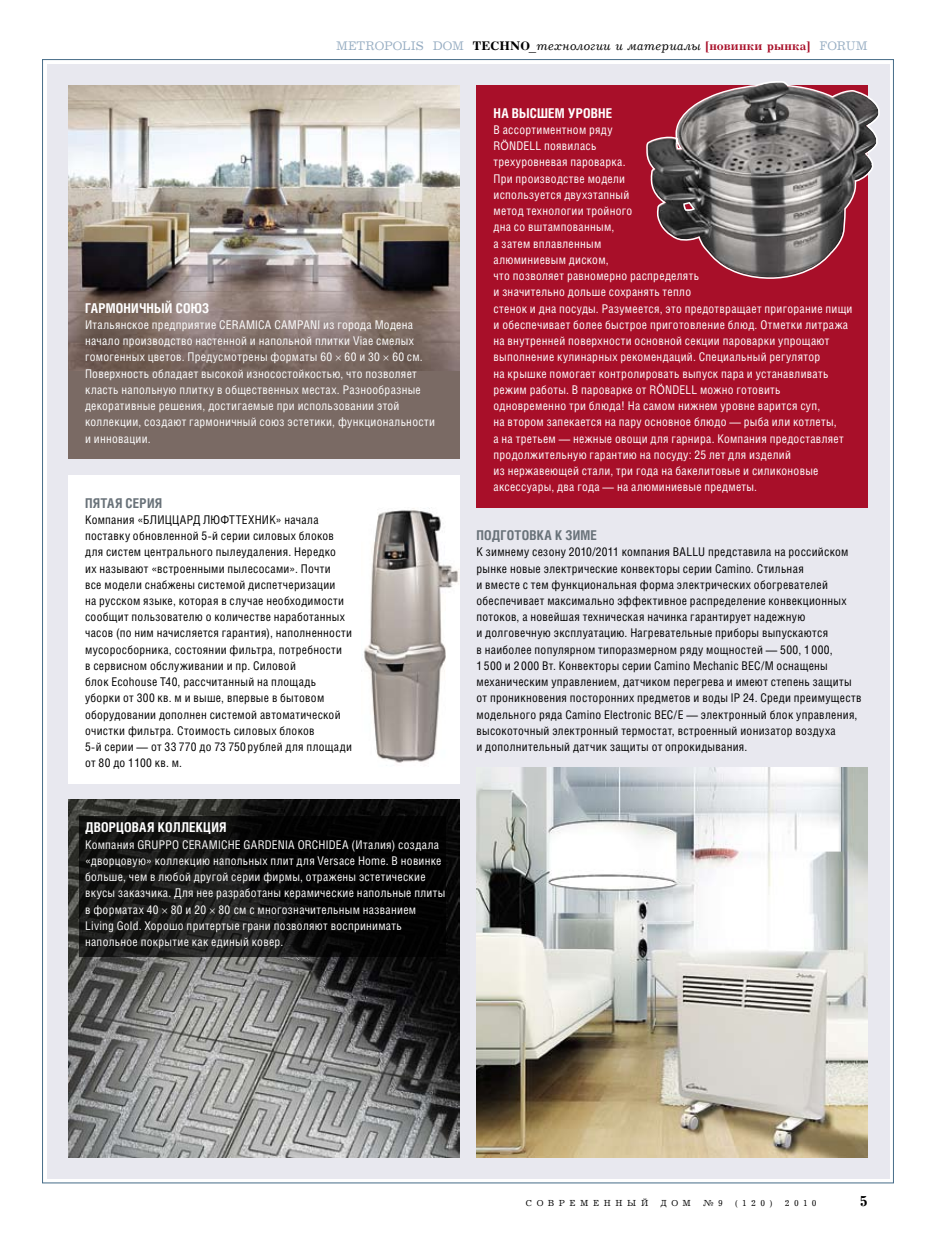
<style>
.page{position:relative;width:936px;height:1234px;background:#fff}
.page>*{position:absolute;margin:0;border:0;box-sizing:border-box;transform-origin:0 0}
.t1{font:700 13.5px "Helios Cond";letter-spacing:.015em;color:#fff}
.t2{font:700 13.5px "Helios Cond";letter-spacing:.015em;color:#697279}
.t3{font:italic 12.75px "Journal CTT";letter-spacing:.02em;color:#000}
.t4{font:12px/16.2px "Helios Cond";letter-spacing:.025em;color:#fff}
.t5{font:12px/16.2px "Helios Cond";letter-spacing:.025em;color:#000}
.t6{font:9px "Journal CTT";letter-spacing:.51em;color:#000}
.s1{font-style:normal;color:#98aec3}
.s2{font-weight:700;font-style:normal}
.s3{font-weight:700;font-style:normal;color:#a80f29}
.s4{font-family:"Arial"}
</style>
<div class="page">
<div style="left:47px;top:64px;width:842px;height:1114px;background:#e8e8ef"></div>
<div style="left:476px;top:85px;width:391px;height:422px;background:#a80f29"></div>
<div style="left:68px;top:361px;width:391px;height:97px;background:#7a6a64"></div>
<div style="left:68px;top:475px;width:391px;height:308px;background:#fff"></div>
<img style="left:364px;top:508px;width:95px;height:258px">
<img style="left:68px;top:85px;width:391px;height:285px">
<img style="left:68px;top:799px;width:391px;height:358px">
<svg style="left:79px;top:816px;width:367px;height:140px;background:#0f0f0e"></svg>
<img style="left:476px;top:767px;width:391px;height:390px">
<svg style="left:646px;top:81px;width:234px;height:198px"></svg>
<svg style="left:336px;top:355px;width:5px;height:6px"></svg>
<svg style="left:383px;top:355px;width:6px;height:6px"></svg>
<svg style="left:162px;top:907px;width:5px;height:6px"></svg>
<svg style="left:210px;top:907px;width:5px;height:6px"></svg>
<p class="t3" style="left:336px;top:40px;width:533px"><span class="s1">METROPOLIS DOM</span> <span class="s2">TECHNO</span>_технологии и материалы <span class="s3">[новинки рынка]</span> <span class="s1">FORUM</span></p>
<p class="t1" style="left:85px;top:299px;width:126px">Гармоничный союз</p>
<p class="t4" style="left:85px;top:316px;width:351px">Итальянское предприятие CERAMICA CAMPANI из города Модена начало производство настенной и напольной плитки Viae смелых гомогенных цветов. Предусмотрены форматы 60 60 и 30 60 см.<br>Поверхность обладает высокой износостойкостью, что позволяет класть напольную плитку в общественных местах. Разнообразные декоративные решения, достигаемые при использовании этой коллекции, создают гармоничный союз эстетики, функциональности и инновации.</p>
<p class="t2" style="left:85px;top:494px;width:79px">Пятая серия</p>
<p class="t5" style="left:85px;top:511px;width:268px">Компания «Блиццард Люфттехник» начала поставку обновленной 5-й серии силовых блоков для систем центрального пылеудаления. Нередко<br>их называют «встроенными пылесосами». Почти<br>все модели снабжены системой диспетчеризации<br>на русском языке, которая в случае необходимости сообщит пользователю о количестве наработанных часов (по ним начисляется гарантия), наполненности мусоросборника, состоянии фильтра, потребности<br>в сервисном обслуживании и пр. Силовой<br>блок Ecohouse T40, рассчитанный на площадь уборки от 300 кв. м и выше, впервые в бытовом оборудовании дополнен системой автоматической очистки фильтра. Стоимость силовых блоков<br>5-й серии — от 33 770 до 73 750рублей для площади от 80 до 1100 кв. м.</p>
<p class="t1" style="left:85px;top:819px;width:143px">Дворцовая коллекция</p>
<p class="t4" style="left:85px;top:835px;width:362px">Компания GRUPPO CERAMICHE GARDENIA ORCHIDEA (Италия) создала «дворцовую» коллекцию напольных плит для Versace Home. В новинке больше, чем в любой другой серии фирмы, отражены эстетические вкусы заказчика. Для нее разработаны керамические напольные плиты в форматах 40 80 и 20 80 см с многозначительным названием Living Gold. Хорошо притертые грани позволяют воспринимать напольное покрытие как единый ковер.</p>
<p class="t1" style="left:493px;top:105px;width:120px">На высшем уровне</p>
<p class="t4" style="left:493px;top:121px;width:360px">В ассортиментном ряду<br>R<span class="s4">Ö</span>NDELL появилась<br>трехуровневая пароварка.<br>При производстве модели<br>используется двухэтапный<br>метод технологии тройного<br>дна со вштампованным,<br>а затем вплавленным<br>алюминиевым диском,<br>что позволяет равномерно распределять<br>и значительно дольше сохранять тепло<br>стенок и дна посуды. Разумеется, это предотвращает пригорание пищи и обеспечивает более быстрое приготовление блюд. Отметки литража на внутренней поверхности основной секции пароварки упрощают выполнение кулинарных рекомендаций. Специальный регулятор<br>на крышке помогает контролировать выпуск пара и устанавливать режим работы. В пароварке от R<span class="s4">Ö</span>NDELL можно готовить одновременно три блюда! На самом нижнем уровне варится суп,<br>на втором запекается на пару основное блюдо — рыба или котлеты,<br>а на третьем — нежные овощи для гарнира. Компания предоставляет продолжительную гарантию на посуду: 25 лет для изделий<br>из нержавеющей стали, три года на бакелитовые и силиконовые аксессуары, два года — на алюминиевые предметы.</p>
<p class="t2" style="left:476px;top:527px;width:122px">Подготовка к зиме</p>
<p class="t5" style="left:476px;top:543px;width:386px">К зимнему сезону 2010/2011 компания BALLU представила на российском рынке новые электрические конвекторы серии Camino. Стильная<br>и вместе с тем функциональная форма электрических обогревателей обеспечивает максимально эффективное распределение конвекционных потоков, а новейшая техническая начинка гарантирует надежную<br>и долговечную эксплуатацию. Нагревательные приборы выпускаются<br>в наиболее популярном типоразмерном ряду мощностей — 500, 1 000,<br>1 500 и 2 000 Вт. Конвекторы серии Camino Mechanic BEC/M оснащены механическим управлением, датчиком перегрева и имеют степень защиты от проникновения посторонних предметов и воды IP 24. Среди преимуществ модельного ряда Camino Electronic BEC/E — электронный блок управления, высокоточный электронный термостат, встроенный ионизатор воздуха<br>и дополнительный датчик защиты от опрокидывания.</p>
<p class="t6" style="left:526px;top:1198px;width:124px">СОВРЕМЕННЫЙ</p>
<p class="t6" style="left:660px;top:1198px;width:32px">ДОМ</p>
<p class="t6" style="left:703px;top:1198px;width:21px">¹ 9</p>
<p class="t6" style="left:735px;top:1198px;width:39px">(120)</p>
<p class="t6" style="left:784px;top:1198px;width:33px">2010</p>
</div>
